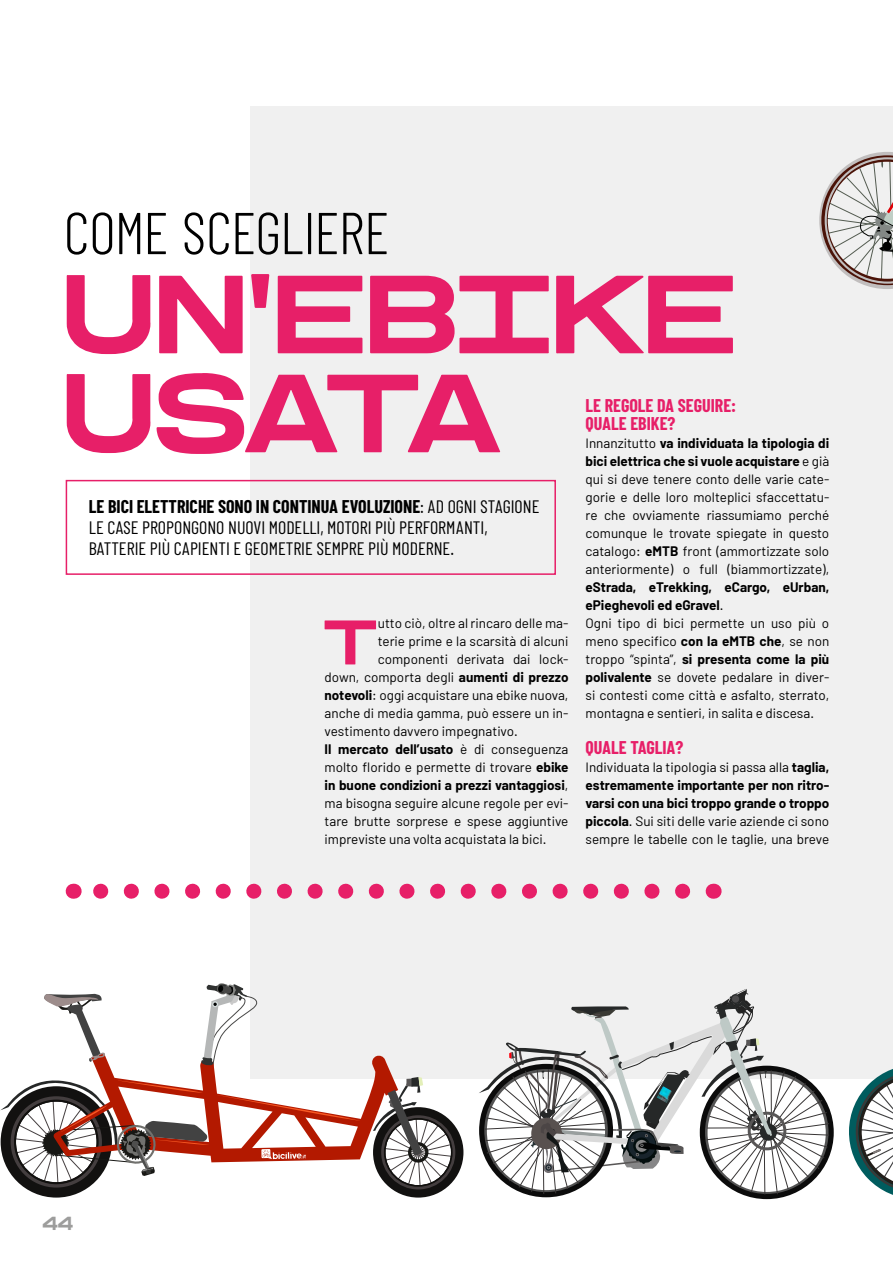
<style>
.page{position:relative;width:893px;height:1263px;background:#fff}
.page>*{position:absolute;margin:0;border:0;box-sizing:border-box;transform-origin:0 0}
.t1{font:131.25px/99px "Cindie RB";letter-spacing:-.01em;color:#e71f68}
.t2{font:74.4px "Cindie RB";color:#e71f68}
.t3{font:300 58.95px "Barlow Condensed";letter-spacing:-.015em;color:#000}
.t4{font:22.5px "Cindie RB";color:#9d9d9c;scale:.91 1}
.t5{font:18px/21px "Barlow Condensed";color:#000}
.t6{font:700 18px/18px "Barlow Condensed";color:#e71f68}
.t7{font:13.5px/18px "Barlow";color:#000;text-align:justify}
.t8{font:700 13.5px "Barlow";color:#000}
.s1{font-weight:700}
.s2{font-weight:400}
</style>
<div class="page">
<div style="left:251px;top:106px;width:642px;height:972px;background:#f0f0f0"></div>
<div style="left:66px;top:480px;width:490px;height:95px;border:2px solid #e71f68"></div>
<svg style="left:93px;top:884px;width:590px;height:15px"></svg>
<svg style="left:713px;top:884px;width:1px;height:15px"></svg>
<svg style="left:73px;top:884px;width:1px;height:15px"></svg>
<svg style="left:849px;top:1069px;width:44px;height:126px"></svg>
<svg style="left:479px;top:989px;width:351px;height:206px"></svg>
<img style="left:657px;top:1086px;width:16px;height:17px">
<svg style="left:819px;top:152px;width:74px;height:137px"></svg>
<svg style="left:0;top:983px;width:463px;height:214px"></svg>
<h3 class="t3" style="left:64px;top:196px;width:327px">COME SCEGLIERE</h3>
<h1 class="t1" style="left:64px;top:263px;width:674px">UN'EBIKE<br>USATA</h1>
<h3 class="t6" style="left:585px;top:396px;width:152px">LE REGOLE DA SEGUIRE:<br>QUALE EBIKE?</h3>
<p class="t7" style="left:585px;top:434px;width:245px">Innanzitutto <span class="s1">va individuata la tipologia di bici elettrica che si vuole acquistare</span> e già qui si deve tenere conto delle varie cate&shy;gorie e delle loro molteplici sfaccettatu&shy;re che ovviamente riassumiamo perché comunque le trovate spiegate in questo catalogo: <span class="s1">eMTB</span> front (ammortizzate solo anteriormente) o full (biammortizzate),</p>
<p class="t7" style="left:585px;top:578px;width:245px;text-align:left"><span class="s1">eStrada, eTrekking, eCargo, eUrban, ePieghevoli ed eGravel</span>.<br>Ogni tipo di bici permette un uso più o meno specifico <span class="s1">con la eMTB che</span>, se non troppo “spinta”, <span class="s1">si presenta come la più polivalente</span> se dovete pedalare in diver&shy;si contesti come città e asfalto, sterrato, montagna e sentieri, in salita e discesa.</p>
<h3 class="t6" style="left:585px;top:738px;width:99px">QUALE TAGLIA?</h3>
<p class="t7" style="left:585px;top:758px;width:245px">Individuata la tipologia si passa alla <span class="s1">taglia, estremamente importante per non ritro&shy;varsi con una bici troppo grande o troppo piccola</span>. Sui siti delle varie aziende ci sono sempre le tabelle con le taglie, una breve</p>
<h3 class="t5" style="left:89px;top:495px;width:452px"><span class="s1">LE BICI ELETTRICHE SONO IN CONTINUA EVOLUZIONE</span>: AD OGNI STAGIONE<br>LE CASE PROPONGONO NUOVI MODELLI, MOTORI PIÙ PERFORMANTI,<br>BATTERIE PIÙ CAPIENTI E GEOMETRIE SEMPRE PIÙ MODERNE.</h3>
<h2 class="t2" style="left:323px;top:604px;width:56px">T</h2>
<p class="t7" style="left:378px;top:614px;width:192px">utto ciò, oltre al rincaro delle ma-</p>
<p class="t7" style="left:378px;top:632px;width:192px">terie prime e la scarsità di alcuni</p>
<p class="t7" style="left:378px;top:650px;width:192px">componenti derivata dai lock-</p>
<p class="t7" style="left:325px;top:668px;width:245px">down, comporta degli <span class="s1">aumenti di prezzo</span></p>
<p class="t7" style="left:325px;top:686px;width:245px"><span class="s1">notevoli</span>: oggi acquistare una ebike nuova,</p>
<p class="t7" style="left:325px;top:704px;width:245px">anche di media gamma, può essere un in-</p>
<p class="t7" style="left:325px;top:722px;width:195px">vestimento davvero impegnativo.</p>
<p class="t8" style="left:325px;top:741px;width:245px">Il mercato dell’usato <span class="s2">è di conseguenza</span></p>
<p class="t7" style="left:325px;top:758px;width:245px">molto florido e permette di trovare <span class="s1">ebike</span></p>
<p class="t8" style="left:325px;top:777px;width:245px">in buone condizioni a prezzi vantaggiosi<span class="s2">,</span></p>
<p class="t7" style="left:325px;top:794px;width:245px">ma bisogna seguire alcune regole per evi-</p>
<p class="t7" style="left:325px;top:812px;width:245px">tare brutte sorprese e spese aggiuntive</p>
<p class="t7" style="left:325px;top:830px;width:223px">impreviste una volta acquistata la bici.</p>
<h3 class="t4" style="left:43px;top:1212px;width:35px">44</h3>
</div>
